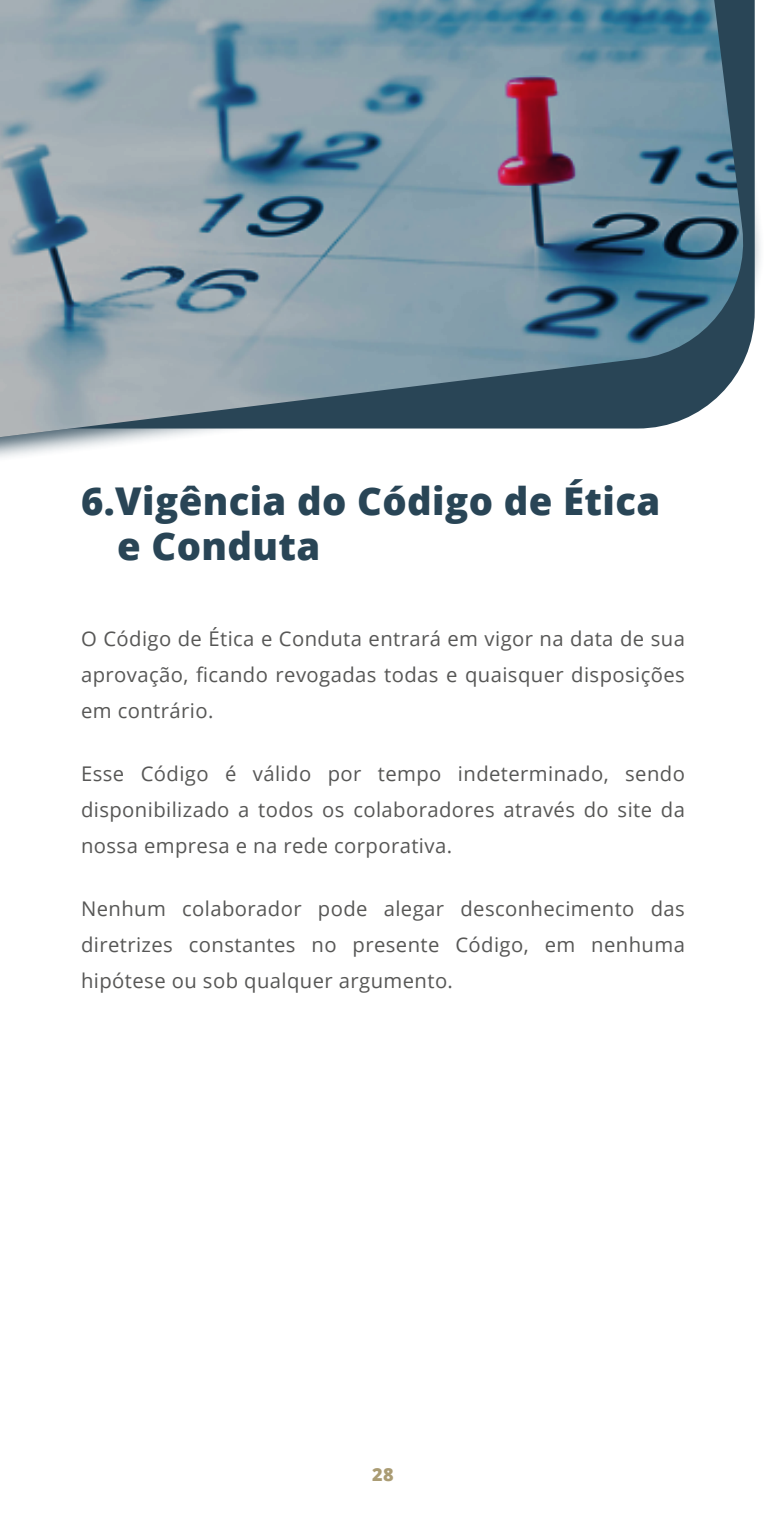
<style>
.page{position:relative;width:766px;height:1531px;background:#fff}
.page>*{position:absolute;margin:0;border:0;box-sizing:border-box;transform-origin:0 0}
.t1{font:800 38.25px/45px "Open Sans";letter-spacing:.01em;color:#294556}
.t2{font:20.25px/36px "Open Sans";letter-spacing:.02em;color:#575756;text-align:justify}
.t3{font:800 18px "Open Sans";color:#aa9c74}
</style>
<div class="page">
<div style="left:0;top:0;width:764px;height:472px;background:#294556;opacity:.86"></div>
<svg style="left:0;top:437px;width:749px;height:13px"></svg>
<img style="left:0;top:0;width:749px;height:437px">
<h1 class="t1" style="left:117px;top:477px;width:544px;text-indent:-36px">6.Vigência do Código de Ética e Conduta</h1>
<p class="t2" style="left:81px;top:620px;width:605px">O Código de Ética e Conduta entrará em vigor na data de sua aprovação, ficando revogadas todas e quaisquer disposições em contrário.</p>
<p class="t2" style="left:81px;top:755px;width:605px">Esse Código é válido por tempo indeterminado, sendo disponibilizado a todos os colaboradores através do site da nossa empresa e na rede corporativa.</p>
<p class="t2" style="left:81px;top:890px;width:605px">Nenhum colaborador pode alegar desconhecimento das diretrizes constantes no presente Código, em nenhuma hipótese ou sob qualquer argumento.</p>
<p class="t3" style="left:372px;top:1461px;width:23px">28</p>
</div>
